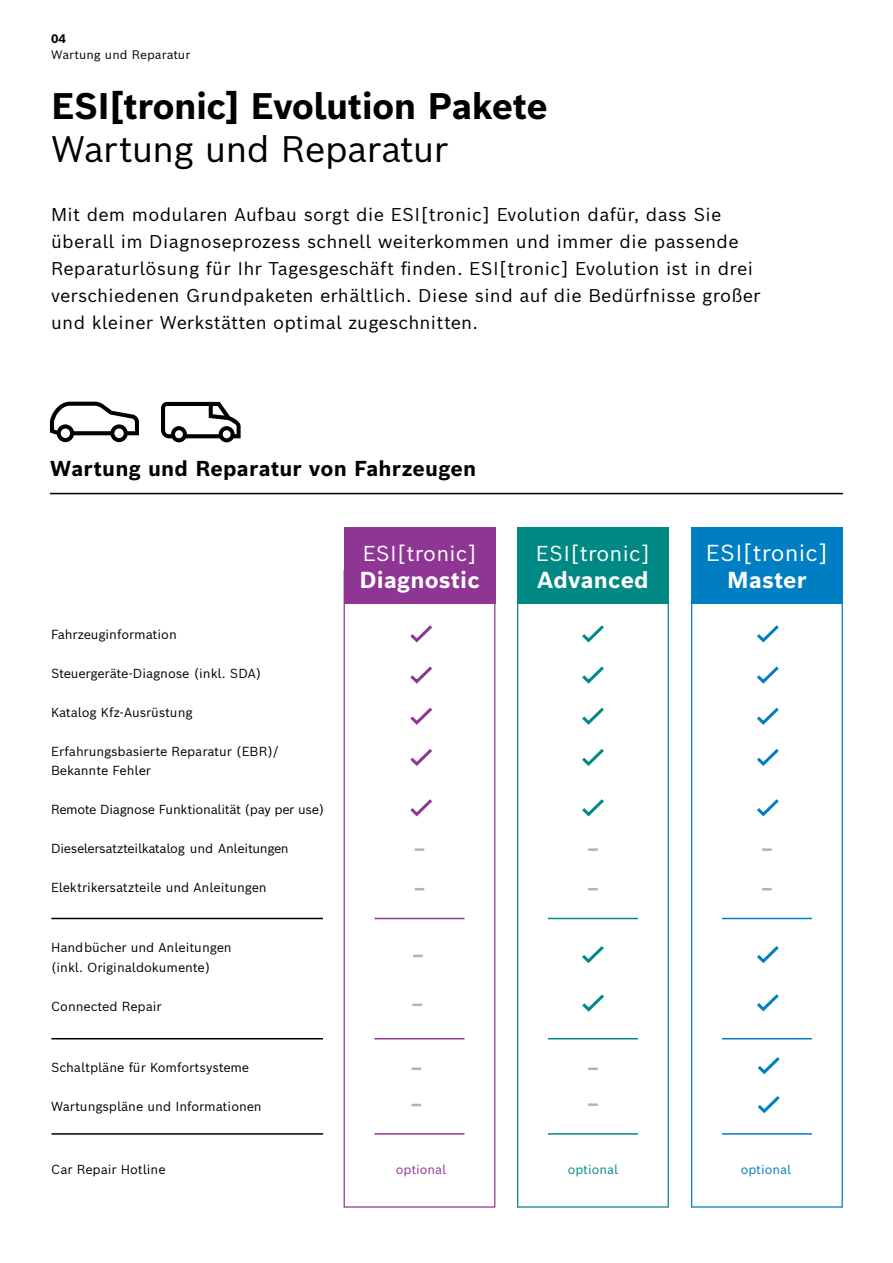
<style>
.page{position:relative;width:893px;height:1263px;background:#fff}
.page>*{position:absolute;margin:0;border:0;box-sizing:border-box;transform-origin:0 0}
.t1{font:700 36px "Bosch Sans";letter-spacing:-.02em;color:#000}
.t2{font:36px "Bosch Sans";letter-spacing:-.025em;color:#000}
.t3{font:700 22.5px "Bosch Sans";letter-spacing:.01em;color:#fff}
.t4{font:22.5px "Bosch Sans";letter-spacing:.01em;color:#fff}
.t5{font:700 21px "Bosch Sans";letter-spacing:.01em;color:#000}
.t6{font:21px "Bosch Sans";letter-spacing:.01em;color:#fff}
.t7{font:18px/27px "Bosch Sans";letter-spacing:.02em;color:#000}
.t8{font:12.75px/19.5px "Bosch Sans";letter-spacing:-.01em;color:#000}
.t9{font:12.45px "Bosch Sans";color:#8f3694}
.t10{font:12.45px "Bosch Sans";color:#007ec3}
.t11{font:12.45px "Bosch Sans";color:#008984}
.t12{font:12px "Bosch Sans";letter-spacing:.01em;color:#000}
.t13{font:700 12px "Bosch Sans";color:#000}
</style>
<div class="page">
<svg style="left:161px;top:402px;width:80px;height:40px"></svg>
<svg style="left:50px;top:402px;width:89px;height:40px"></svg>
<hr style="left:50px;top:493px;width:793px;height:1px;background:#000">
<div style="left:517px;top:570px;width:152px;height:637px;background:#fff;border:1px solid #008984"></div>
<div style="left:344px;top:570px;width:151px;height:637px;background:#fff;border:1px solid #8f3694"></div>
<hr style="left:374px;top:1133px;width:90px;height:2px;background:#8f3694">
<hr style="left:374px;top:918px;width:90px;height:1px;background:#8f3694">
<hr style="left:374px;top:1038px;width:90px;height:1px;background:#8f3694">
<div style="left:344px;top:527px;width:151px;height:76px;background:#8f3694"></div>
<svg style="left:413px;top:955px;width:10px;height:2px"></svg>
<svg style="left:412px;top:1003px;width:10px;height:3px"></svg>
<svg style="left:411px;top:1067px;width:10px;height:3px"></svg>
<svg style="left:411px;top:1104px;width:10px;height:2px"></svg>
<svg style="left:415px;top:888px;width:9px;height:2px"></svg>
<svg style="left:415px;top:848px;width:9px;height:3px"></svg>
<div style="left:691px;top:570px;width:152px;height:637px;background:#fff;border:1px solid #007ec3"></div>
<hr style="left:722px;top:1133px;width:90px;height:2px;background:#007ec3">
<hr style="left:722px;top:918px;width:90px;height:1px;background:#007ec3">
<hr style="left:722px;top:1038px;width:90px;height:1px;background:#007ec3">
<div style="left:691px;top:527px;width:152px;height:76px;background:#007ec3"></div>
<svg style="left:762px;top:888px;width:10px;height:2px"></svg>
<svg style="left:762px;top:848px;width:10px;height:3px"></svg>
<hr style="left:548px;top:1133px;width:90px;height:2px;background:#008984">
<hr style="left:548px;top:1038px;width:90px;height:1px;background:#008984">
<hr style="left:548px;top:918px;width:90px;height:1px;background:#008984">
<div style="left:517px;top:527px;width:152px;height:76px;background:#008984"></div>
<svg style="left:588px;top:888px;width:10px;height:2px"></svg>
<svg style="left:588px;top:848px;width:10px;height:3px"></svg>
<svg style="left:588px;top:1067px;width:10px;height:3px"></svg>
<svg style="left:588px;top:1103px;width:10px;height:3px"></svg>
<hr style="left:52px;top:1133px;width:271px;height:2px;background:#000">
<hr style="left:51px;top:918px;width:272px;height:1px;background:#000">
<hr style="left:51px;top:1038px;width:272px;height:1px;background:#000">
<svg style="left:757px;top:946px;width:22px;height:18px"></svg>
<svg style="left:757px;top:994px;width:22px;height:18px"></svg>
<svg style="left:758px;top:1057px;width:22px;height:18px"></svg>
<svg style="left:758px;top:1096px;width:22px;height:18px"></svg>
<svg style="left:582px;top:946px;width:22px;height:18px"></svg>
<svg style="left:582px;top:994px;width:22px;height:18px"></svg>
<svg style="left:410px;top:625px;width:22px;height:18px"></svg>
<svg style="left:410px;top:666px;width:22px;height:18px"></svg>
<svg style="left:410px;top:707px;width:22px;height:18px"></svg>
<svg style="left:410px;top:749px;width:22px;height:17px"></svg>
<svg style="left:410px;top:799px;width:22px;height:18px"></svg>
<svg style="left:582px;top:625px;width:22px;height:18px"></svg>
<svg style="left:582px;top:666px;width:22px;height:18px"></svg>
<svg style="left:582px;top:707px;width:22px;height:18px"></svg>
<svg style="left:582px;top:749px;width:22px;height:17px"></svg>
<svg style="left:582px;top:799px;width:22px;height:18px"></svg>
<svg style="left:757px;top:625px;width:22px;height:18px"></svg>
<svg style="left:757px;top:666px;width:22px;height:18px"></svg>
<svg style="left:757px;top:707px;width:22px;height:18px"></svg>
<svg style="left:757px;top:749px;width:22px;height:17px"></svg>
<svg style="left:757px;top:799px;width:22px;height:18px"></svg>
<p class="t13" style="left:51px;top:28px;width:16px">04</p>
<p class="t12" style="left:51px;top:45px;width:141px">Wartung und Reparatur</p>
<h1 class="t1" style="left:51px;top:76px;width:498px">ESI[tronic] Evolution Pakete</h1>
<h1 class="t2" style="left:51px;top:118px;width:399px">Wartung und Reparatur</h1>
<p class="t7" style="left:51px;top:199px;width:711px">Mit dem modularen Aufbau sorgt die ESI[tronic] Evolution dafür, dass Sie überall im Diagnoseprozess schnell weiterkommen und immer die passende Reparaturlösung für Ihr Tagesgeschäft finden. ESI[tronic] Evolution ist in drei verschiedenen Grundpaketen erhältlich. Diese sind auf die Bedürfnisse großer und kleiner Werkstätten optimal zugeschnitten.</p>
<h3 class="t5" style="left:50px;top:450px;width:428px">Wartung und Reparatur von Fahrzeugen</h3>
<p class="t8" style="left:51px;top:623px;width:127px">Fahrzeuginformation</p>
<p class="t8" style="left:51px;top:662px;width:212px">Steuergeräte-Diagnose (inkl. SDA)</p>
<p class="t8" style="left:51px;top:701px;width:143px">Katalog Kfz-Ausrüstung</p>
<p class="t8" style="left:51px;top:740px;width:229px">Erfahrungsbasierte Reparatur (EBR)/<br>Bekannte Fehler</p>
<p class="t8" style="left:51px;top:798px;width:275px">Remote Diagnose Funktionalität (pay per use)</p>
<p class="t8" style="left:51px;top:837px;width:239px">Dieselersatzteilkatalog und Anleitungen</p>
<p class="t8" style="left:51px;top:876px;width:217px">Elektrikersatzteile und Anleitungen</p>
<p class="t8" style="left:51px;top:936px;width:182px">Handbücher und Anleitungen (inkl. Originaldokumente)</p>
<p class="t8" style="left:51px;top:995px;width:112px">Connected Repair</p>
<p class="t8" style="left:51px;top:1056px;width:200px">Schaltpläne für Komfortsysteme</p>
<p class="t8" style="left:51px;top:1095px;width:212px">Wartungspläne und Informationen</p>
<p class="t8" style="left:51px;top:1158px;width:116px">Car Repair Hotline</p>
<h3 class="t6" style="left:363px;top:535px;width:115px">ESI[tronic]</h3>
<h2 class="t3" style="left:359px;top:561px;width:122px">Diagnostic</h2>
<p class="t9" style="left:396px;top:1159px;width:52px">optional</p>
<h3 class="t6" style="left:536px;top:536px;width:115px">ESI[tronic]</h3>
<h2 class="t3" style="left:537px;top:561px;width:113px">Advanced</h2>
<p class="t11" style="left:568px;top:1159px;width:52px">optional</p>
<h2 class="t4" style="left:706px;top:534px;width:124px">ESI[tronic]</h2>
<h2 class="t3" style="left:727px;top:561px;width:81px">Master</h2>
<p class="t10" style="left:741px;top:1159px;width:52px">optional</p>
</div>
